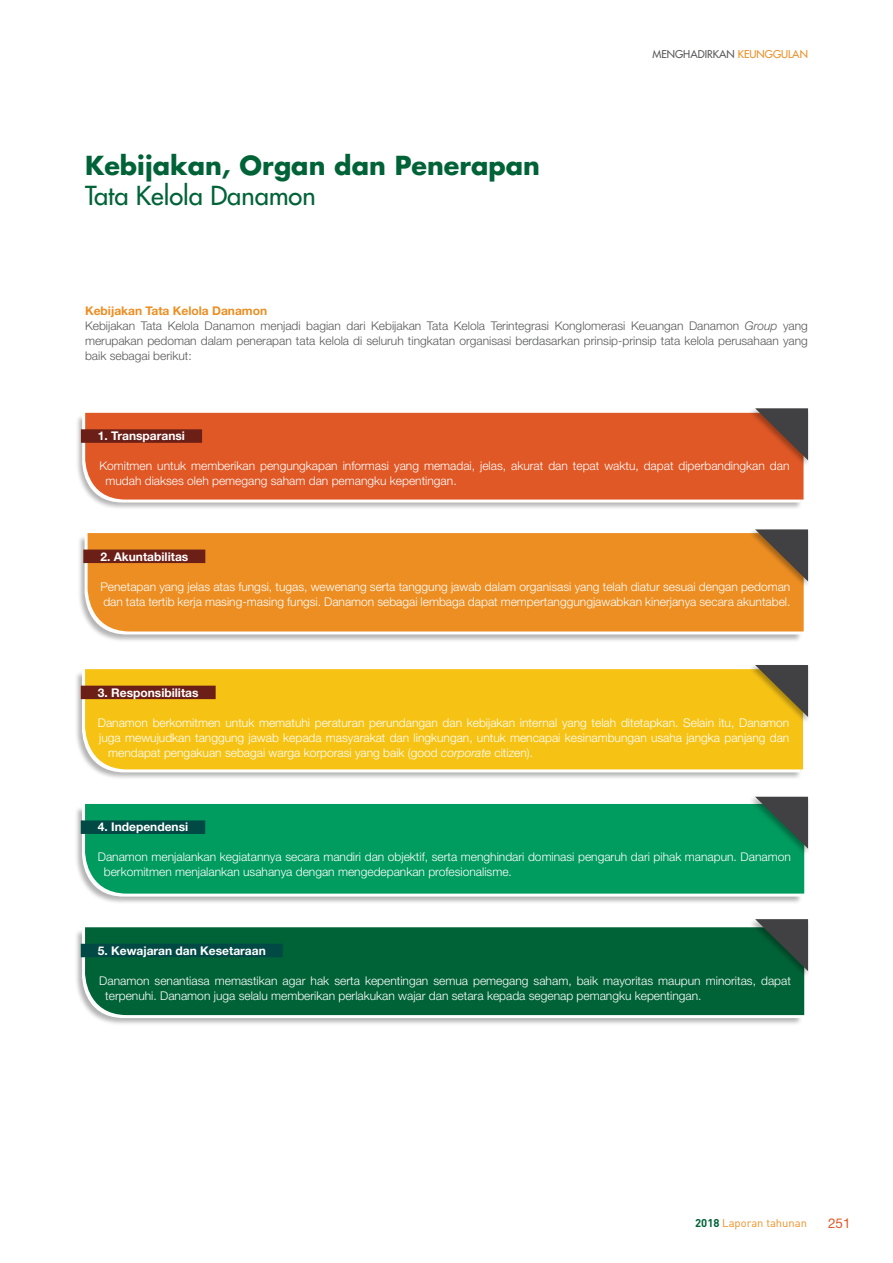
<style>
.page{position:relative;width:893px;height:1263px;background:#fff}
.page>*{position:absolute;margin:0;border:0;box-sizing:border-box;transform-origin:0 0}
.t1{font:700 25.5px "Futura LT";color:#006337}
.t2{font:25.5px "Futura LT";color:#006337}
.t3{font:13.5px "Helvetica Neue LT Std";color:#e05826}
.t4{font:300 12px/15px "Helvetica Neue LT Std";color:#fff}
.t5{font:300 12px/15px "Helvetica Neue LT Std";color:#58595b}
.t6{font:700 12px "Helvetica Neue LT Std";color:#fff}
.t7{font:11.25px "DIN Pro";color:#ed8e22}
.t8{font:10.5px "Futura LT";color:#58595b}
.s1{color:#ed8e22}
.s2{font-weight:700;color:#ed8e22}
.s3{font-style:italic}
.s4{font-weight:700;color:#006337}
</style>
<div class="page">
<div style="left:75px;top:929px;width:728px;height:97px;background:#000;opacity:.3"></div>
<svg style="left:82px;top:930px;width:719px;height:88px"></svg>
<div style="left:75px;top:806px;width:728px;height:98px;background:#000;opacity:.3"></div>
<svg style="left:82px;top:807px;width:719px;height:89px"></svg>
<div style="left:75px;top:671px;width:727px;height:109px;background:#000;opacity:.3"></div>
<svg style="left:82px;top:672px;width:718px;height:100px"></svg>
<div style="left:77px;top:535px;width:725px;height:107px;background:#000;opacity:.3"></div>
<svg style="left:85px;top:536px;width:716px;height:98px"></svg>
<div style="left:75px;top:414px;width:727px;height:96px;background:#000;opacity:.3"></div>
<svg style="left:82px;top:416px;width:718px;height:86px"></svg>
<div style="left:85px;top:413px;width:718px;height:86px;background:#e05826"></div>
<div style="left:81px;top:429px;width:121px;height:14px;background:#6c1f17"></div>
<div style="left:85px;top:669px;width:718px;height:100px;background:#f6c315"></div>
<div style="left:81px;top:686px;width:135px;height:13px;background:#6c1f17"></div>
<div style="left:85px;top:804px;width:719px;height:89px;background:#009b5f"></div>
<div style="left:81px;top:820px;width:124px;height:14px;background:#014944"></div>
<div style="left:85px;top:927px;width:719px;height:88px;background:#006337"></div>
<div style="left:81px;top:944px;width:202px;height:13px;background:#014944"></div>
<div style="left:88px;top:533px;width:716px;height:98px;background:#ed8e22"></div>
<div style="left:83px;top:549px;width:122px;height:14px;background:#6c1f17"></div>
<div style="left:748px;top:407px;width:62px;height:60px;background:#000;opacity:.3"></div>
<svg style="left:755px;top:408px;width:53px;height:52px;background:#8a4b35"></svg>
<div style="left:748px;top:528px;width:62px;height:60px;background:#000;opacity:.3"></div>
<svg style="left:755px;top:529px;width:53px;height:52px;background:#906433"></svg>
<div style="left:748px;top:663px;width:62px;height:61px;background:#000;opacity:.3"></div>
<svg style="left:755px;top:665px;width:53px;height:52px;background:#947c2c"></svg>
<div style="left:748px;top:795px;width:62px;height:61px;background:#000;opacity:.3"></div>
<svg style="left:755px;top:797px;width:53px;height:52px;background:#226a4f"></svg>
<div style="left:748px;top:918px;width:62px;height:60px;background:#000;opacity:.3"></div>
<svg style="left:755px;top:919px;width:53px;height:52px;background:#24503d"></svg>
<h1 class="t1" style="left:85px;top:148px;width:457px">Kebijakan, Organ dan Penerapan</h1>
<h1 class="t2" style="left:85px;top:179px;width:232px">TATA KELOLA DANAMON</h1>
<p class="t8" style="left:652px;top:47px;width:157px">MENGHADIRKAN <span class="s1">KEUNGGULAN</span></p>
<p class="t5" style="left:85px;top:303px;width:724px"><span class="s2">Kebijakan Tata Kelola Danamon<br></span>Kebijakan Tata Kelola Danamon menjadi bagian dari Kebijakan Tata Kelola Terintegrasi Konglomerasi Keuangan Danamon <span class="s3">Group</span> yang merupakan pedoman dalam penerapan tata kelola di seluruh tingkatan organisasi berdasarkan prinsip-prinsip tata kelola perusahaan yang baik sebagai berikut:</p>
<p class="t6" style="left:98px;top:429px;width:89px">1. Transparansi</p>
<p class="t4" style="left:105px;top:458px;width:686px;text-indent:-6px">Komitmen untuk memberikan pengungkapan informasi yang memadai, jelas, akurat dan tepat waktu, dapat diperbandingkan dan mudah diakses oleh pemegang saham dan pemangku kepentingan.</p>
<p class="t6" style="left:100px;top:549px;width:89px">2. Akuntabilitas</p>
<p class="t4" style="left:100px;top:578px;width:692px">Penetapan yang jelas atas fungsi, tugas, wewenang serta tanggung jawab dalam organisasi yang telah diatur sesuai dengan pedoman dan tata tertib kerja masing-masing fungsi. Danamon sebagai lembaga dapat mempertanggungjawabkan kinerjanya secara akuntabel.</p>
<p class="t6" style="left:98px;top:685px;width:102px">3. Responsibilitas</p>
<p class="t4" style="left:98px;top:714px;width:693px">Danamon berkomitmen untuk mematuhi peraturan perundangan dan kebijakan internal yang telah ditetapkan. Selain itu, Danamon</p>
<p class="t4" style="left:99px;top:729px;width:692px">juga mewujudkan tanggung jawab kepada masyarakat dan lingkungan, untuk mencapai kesinambungan usaha jangka panjang dan</p>
<p class="t4" style="left:108px;top:744px;width:426px">mendapat pengakuan sebagai warga korporasi yang baik (good <span class="s3">corporate</span> citizen).</p>
<p class="t6" style="left:98px;top:820px;width:92px">4. Independensi</p>
<p class="t4" style="left:104px;top:849px;width:688px;text-indent:-6px">Danamon menjalankan kegiatannya secara mandiri dan objektif, serta menghindari dominasi pengaruh dari pihak manapun. Danamon berkomitmen menjalankan usahanya dengan mengedepankan profesionalisme.</p>
<p class="t6" style="left:98px;top:943px;width:170px">5. Kewajaran dan Kesetaraan</p>
<p class="t4" style="left:105px;top:973px;width:687px;text-indent:-6px">Danamon senantiasa memastikan agar hak serta kepentingan semua pemegang saham, baik mayoritas maupun minoritas, dapat terpenuhi. Danamon juga selalu memberikan perlakukan wajar dan setara kepada segenap pemangku kepentingan.</p>
<p class="t7" style="left:695px;top:1215px;width:113px"><span class="s4">2018</span> Laporan tahunan</p>
<p class="t3" style="left:828px;top:1215px;width:24px">251</p>
</div>
